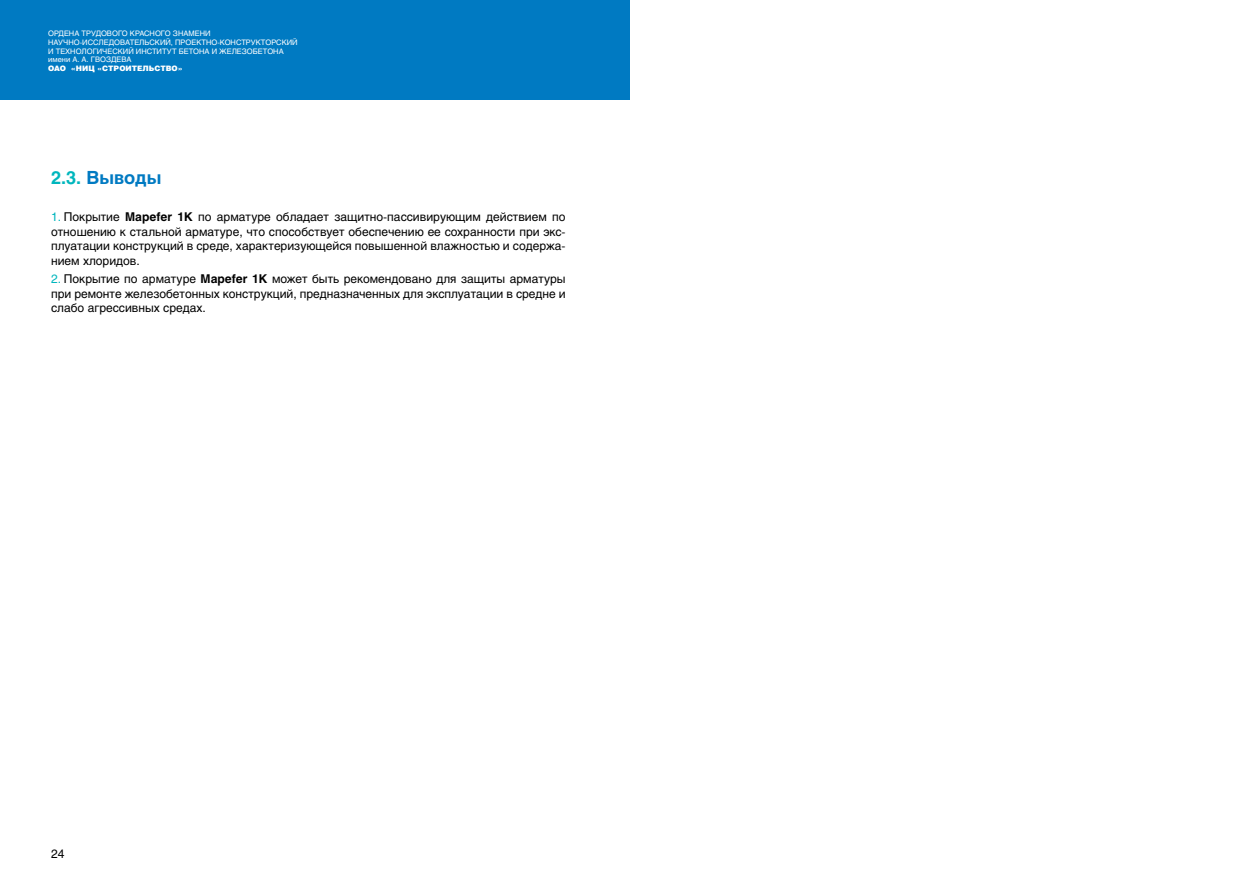
<style>
.page{position:relative;width:1259px;height:893px;background:#fff}
.page>*{position:absolute;margin:0;border:0;box-sizing:border-box;transform-origin:0 0}
.t1{font:700 18px "Helios";color:#007ac2}
.t2{font:12px/14.4px "Helios";color:#000;text-align:justify}
.t3{font:7.5px/9px "Helios";color:#fff}
.t4{font:900 7.5px "Helios";color:#fff}
.s1{color:#00b6bd}
.s2{font-weight:700}
</style>
<div class="page">
<div style="left:0;top:0;width:629px;height:99px;background:#007ac2"></div>
<p class="t3" style="left:48px;top:28px;width:251px">ОРДЕНА ТРУДОВОГО КРАСНОГО ЗНАМЕНИ НАУЧНО-ИССЛЕДОВАТЕЛЬСКИЙ, ПРОЕКТНО-КОНСТРУКТОРСКИЙ И ТЕХНОЛОГИЧЕСКИЙ ИНСТИТУТ БЕТОНА И ЖЕЛЕЗОБЕТОНА имени А. А. ГВОЗДЕВА</p>
<p class="t4" style="left:48px;top:64px;width:136px">ОАО «НИЦ «СТРОИТЕЛЬСТВО»</p>
<h1 class="t1" style="left:51px;top:167px;width:112px"><span class="s1">2.3.</span> Выводы</h1>
<p class="t2" style="left:51px;top:210px;width:516px"><span class="s1">1.</span> Покрытие <span class="s2">Мареfеr 1К</span> по арматуре обладает защитно-пассивирующим действием по отношению к стальной арматуре, что способствует обеспечению ее сохранности при экс&shy;плуатации конструкций в среде, характеризующейся повышенной влажностью и содержа&shy;нием хлоридов.</p>
<p class="t2" style="left:51px;top:272px;width:516px"><span class="s1">2.</span> Покрытие по арматуре <span class="s2">Мареfеr 1К</span> может быть рекомендовано для защиты арматуры при ремонте железобетонных конструкций, предназначенных для эксплуатации в средне и слабо агрессивных средах.</p>
<p class="t2" style="left:51px;top:846px;width:15px">24</p>
</div>
